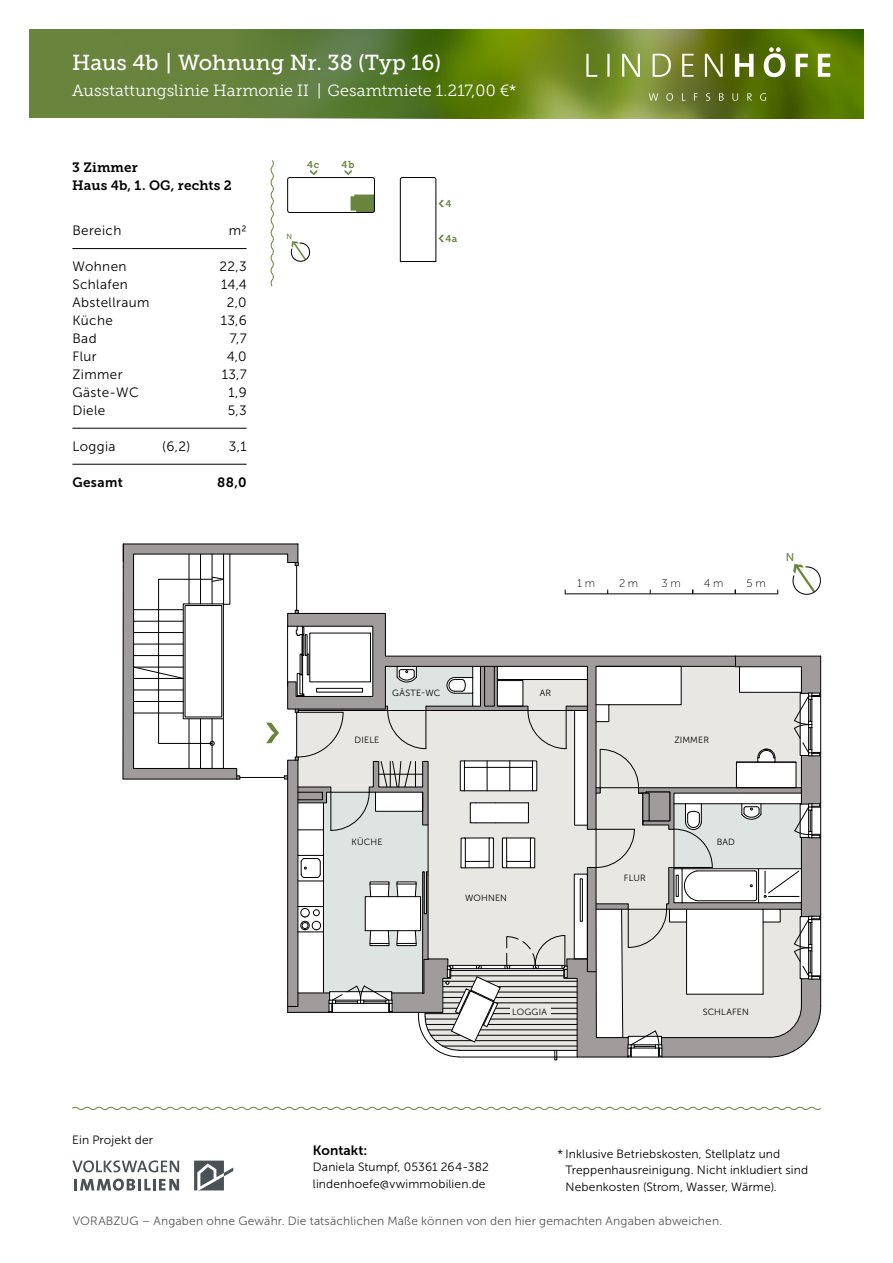
<style>
.page{position:relative;width:893px;height:1263px;background:#fff}
.page>*{position:absolute;margin:0;border:0;box-sizing:border-box;transform-origin:0 0}
.t1{font:21.6px "Museo Slab 500";color:#fff}
.t2{font:16.2px "Museo Slab 300";letter-spacing:.005em;color:#fff}
.t3{font:13.5px "Museo Sans 300";letter-spacing:.03em;color:#000}
.t4{font:13.5px/18px "Museo Slab 700";letter-spacing:.005em;color:#000}
.t5{font:13.5px "Museo Sans 700";letter-spacing:.025em;color:#000}
.t6{font:12px/16.5px "Museo Sans 300";letter-spacing:.01em;color:#000}
.t7{font:12px "Museo Sans 300";letter-spacing:.015em;color:#565656}
.t8{font:11.25px "Museo Sans 100";color:#000}
.t9{font:11.25px "Museo Sans 500";color:#68843d}
.t10{font:9.75px "Museo Slab 700";color:#68843d}
.t11{font:9px "Museo Sans 300";letter-spacing:.025em;color:#000}
.t12{font:7.5px "Museo Sans 500";color:#68843d}
</style>
<div class="page">
<svg style="left:270px;top:160px;width:4px;height:127px"></svg>
<svg style="left:351px;top:195px;width:22px;height:16px"></svg>
<svg style="left:291px;top:241px;width:20px;height:21px"></svg>
<svg style="left:310px;top:170px;width:7px;height:5px"></svg>
<svg style="left:345px;top:170px;width:7px;height:5px"></svg>
<div style="left:287px;top:177px;width:88px;height:36px;border:1px solid #000;border-radius:2px"></div>
<svg style="left:400px;top:177px;width:44px;height:85px"></svg>
<div style="left:30px;top:30px;width:833px;height:88px;background:#68843d"></div>
<img style="left:268px;top:30px;width:595px;height:88px">
<svg style="left:194px;top:1160px;width:39px;height:30px"></svg>
<svg style="left:72px;top:1160px;width:107px;height:12px"></svg>
<svg style="left:75px;top:1178px;width:104px;height:13px"></svg>
<svg style="left:72px;top:1106px;width:749px;height:4px"></svg>
<svg style="left:649px;top:93px;width:117px;height:8px"></svg>
<svg style="left:586px;top:47px;width:244px;height:30px;background:#869749"></svg>
<svg style="left:123px;top:544px;width:699px;height:517px"></svg>
<hr style="left:72px;top:248px;width:175px;height:1px;background:#000">
<hr style="left:72px;top:428px;width:175px;height:1px;background:#000">
<hr style="left:72px;top:464px;width:175px;height:1px;background:#000">
<div style="left:510px;top:1006px;width:41px;height:11px;background:#eae8e4"></div>
<h1 class="t1" style="left:72px;top:50px;width:371px">Haus 4b | Wohnung Nr. 38 (Typ 16)</h1>
<h2 class="t2" style="left:72px;top:81px;width:446px">Ausstattungslinie Harmonie II | Gesamtmiete 1.217,00 €*</h2>
<p class="t4" style="left:72px;top:158px;width:161px">3 Zimmer<br>Haus 4b, 1. OG, rechts 2</p>
<p class="t3" style="left:72px;top:223px;width:51px">Bereich</p>
<p class="t3" style="left:229px;top:223px;width:19px">m2</p>
<p class="t3" style="left:72px;top:259px;width:56px">Wohnen</p>
<p class="t3" style="left:219px;top:259px;width:29px">22,3</p>
<p class="t3" style="left:72px;top:277px;width:57px">Schlafen</p>
<p class="t3" style="left:221px;top:277px;width:27px">14,4</p>
<p class="t3" style="left:72px;top:295px;width:79px">Abstellraum</p>
<p class="t3" style="left:227px;top:295px;width:21px">2,0</p>
<p class="t3" style="left:72px;top:313px;width:42px">Küche</p>
<p class="t3" style="left:221px;top:313px;width:27px">13,6</p>
<p class="t3" style="left:72px;top:331px;width:26px">Bad</p>
<p class="t3" style="left:230px;top:331px;width:18px">7,7</p>
<p class="t3" style="left:72px;top:349px;width:26px">Flur</p>
<p class="t3" style="left:227px;top:349px;width:21px">4,0</p>
<p class="t3" style="left:72px;top:367px;width:52px">Zimmer</p>
<p class="t3" style="left:222px;top:367px;width:26px">13,7</p>
<p class="t3" style="left:72px;top:385px;width:68px">Gäste-WC</p>
<p class="t3" style="left:228px;top:385px;width:20px">1,9</p>
<p class="t3" style="left:72px;top:403px;width:35px">Diele</p>
<p class="t3" style="left:228px;top:403px;width:21px">5,3</p>
<p class="t3" style="left:72px;top:439px;width:45px">Loggia</p>
<p class="t3" style="left:162px;top:439px;width:30px">(6,2)</p>
<p class="t3" style="left:229px;top:439px;width:19px">3,1</p>
<p class="t5" style="left:72px;top:475px;width:52px">Gesamt</p>
<p class="t5" style="left:217px;top:475px;width:31px">88,0</p>
<p class="t10" style="left:307px;top:159px;width:14px">4c</p>
<p class="t10" style="left:341px;top:159px;width:15px">4b</p>
<p class="t12" style="left:287px;top:233px;width:7px">N</p>
<p class="t10" style="left:445px;top:198px;width:7px">4</p>
<p class="t10" style="left:445px;top:233px;width:14px">4a</p>
<p class="t8" style="left:577px;top:578px;width:19px">1 m</p>
<p class="t8" style="left:619px;top:578px;width:21px">2 m</p>
<p class="t8" style="left:661px;top:578px;width:21px">3 m</p>
<p class="t8" style="left:704px;top:578px;width:21px">4 m</p>
<p class="t8" style="left:747px;top:578px;width:21px">5 m</p>
<p class="t9" style="left:786px;top:551px;width:10px">N</p>
<p class="t11" style="left:392px;top:688px;width:50px">GÄSTE-WC</p>
<p class="t11" style="left:355px;top:735px;width:26px">DIELE</p>
<p class="t11" style="left:540px;top:688px;width:13px">AR</p>
<p class="t11" style="left:351px;top:837px;width:33px">KÜCHE</p>
<p class="t11" style="left:465px;top:893px;width:43px">WOHNEN</p>
<p class="t11" style="left:674px;top:735px;width:36px">ZIMMER</p>
<p class="t11" style="left:624px;top:873px;width:23px">FLUR</p>
<p class="t11" style="left:717px;top:837px;width:20px">BAD</p>
<p class="t11" style="left:512px;top:1007px;width:36px">LOGGIA</p>
<p class="t11" style="left:703px;top:1007px;width:48px">SCHLAFEN</p>
<p class="t6" style="left:72px;top:1132px;width:82px">Ein Projekt der</p>
<p class="t5" style="left:313px;top:1142px;width:56px">Kontakt:</p>
<p class="t6" style="left:313px;top:1159px;width:177px">Daniela Stumpf, 05361 264-382 lindenhoefe@vwimmobilien.de</p>
<p class="t7" style="left:73px;top:1214px;width:651px">VORABZUG – Angaben ohne Gewähr. Die tatsächlichen Maße können von den hier gemachten Angaben abweichen.</p>
<p class="t6" style="left:566px;top:1145px;width:244px;text-indent:-8px">* Inklusive Betriebskosten, Stellplatz und<br>Treppenhausreinigung. Nicht inkludiert sind<br>Nebenkosten (Strom, Wasser, Wärme).</p>
</div>
